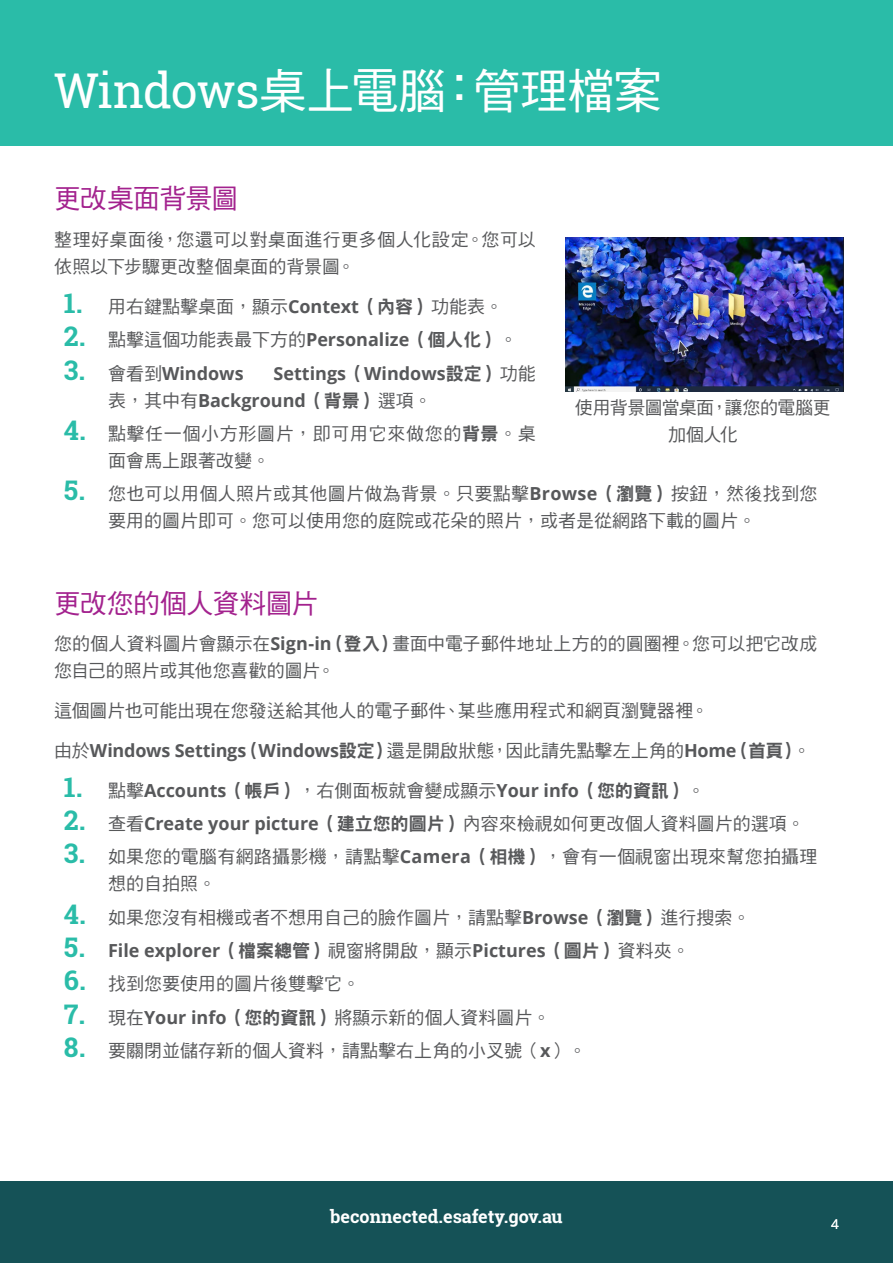
<style>
.page{position:relative;width:893px;height:1263px;background:#fff}
.page>*{position:absolute;margin:0;border:0;box-sizing:border-box;transform-origin:0 0}
.t1{font:48px "DF Hei Std W5";letter-spacing:-.02em;color:#fff}
.t2{font:27px "DF Hei Std W5";letter-spacing:-.025em;color:#a3228e}
.t3{font:18px/27px "DF Hei Std W5";color:#57585a}
.t4{font:700 18px/27px "Open Sans";color:#57585a}
.t5{font:18px/27px "DF Hei Std W5";letter-spacing:.035em;color:#57585a}
.t6{font:700 18px "Roboto Slab";color:#fff}
.t7{font:18px/27px "DF Hei Std W5";letter-spacing:-.03em;color:#57585a;text-align:center}
.t8{font:13.5px "Open Sans";color:#fff}
.s1{font-family:"Roboto Slab"}
.s2{font-family:"Roboto Slab";font-weight:700;font-size:27px;color:#2abca8}
.s3{font-family:"Open Sans";font-weight:700}
.s4{font-family:"DF Hei Std W9"}
.s5{font-family:"Roboto Slab";font-size:27px;color:#2abca8}
.s6{font-family:"DF Hei Std W5";font-weight:400}
.s7{font-family:"DF Hei Std W9";font-weight:400}
</style>
<div class="page">
<div style="left:0;top:1181px;width:893px;height:82px;background:#155257"></div>
<div style="left:0;top:0;width:893px;height:145px;background:#2abca8"></div>
<img style="left:566px;top:237px;width:277px;height:155px">
<h1 class="t1" style="left:54px;top:65px;width:609px"><span class="s1">Windows</span>桌上電腦：管理檔案</h1>
<h2 class="t2" style="left:54px;top:184px;width:186px">更改桌面背景圖</h2>
<p class="t3" style="left:54px;top:226px;width:483px">整理好桌面後，您還可以對桌面進行更多個人化設定。您可以依照以下步驟更改整個桌面的背景圖。</p>
<p class="t3" style="left:64px;top:292px;width:441px"><span class="s2">1.</span> 用右鍵點擊桌面，顯示<span class="s3">Context</span><span class="s4">（內容）</span>功能表。</p>
<p class="t3" style="left:64px;top:326px;width:455px"><span class="s2">2.</span> 點擊這個功能表最下方的<span class="s3">Personalize</span><span class="s4">（個人化）</span>。</p>
<p class="t4" style="left:64px;top:359px;width:181px"><span class="s5">3.</span> <span class="s6">會看到</span>Windows</p>
<p class="t4" style="left:108px;top:359px;width:429px;text-indent:166px">Settings<span class="s7">（</span>Windows<span class="s7">設定）</span><span class="s6">功能表，其中有</span>Background<span class="s7">（背景）</span><span class="s6">選項。</span></p>
<p class="t5" style="left:108px;top:420px;width:429px;text-indent:-44px"><span class="s2">4.</span> 點擊任一個小方形圖片，即可用它來做您的<span class="s4">背景</span>。桌面會馬上跟著改變。</p>
<p class="t3" style="left:108px;top:480px;width:711px;text-indent:-44px"><span class="s2">5.</span> 您也可以用個人照片或其他圖片做為背景。只要點擊<span class="s3">Browse</span><span class="s4">（瀏覽）</span>按鈕，然後找到您要用的圖片即可。您可以使用您的庭院或花朵的照片，或者是從網路下載的圖片。</p>
<p class="t7" style="left:575px;top:394px;width:258px">使用背景圖當桌面，讓您的電腦更加個人化</p>
<h2 class="t2" style="left:54px;top:588px;width:266px">更改您的個人資料圖片</h2>
<p class="t3" style="left:54px;top:630px;width:765px">您的個人資料圖片會顯示在<span class="s3">Sign-in</span><span class="s4">（登入）</span>畫面中電子郵件地址上方的的圓圈裡。您可以把它改成您自己的照片或其他您喜歡的圖片。</p>
<p class="t3" style="left:54px;top:697px;width:656px">這個圖片也可能出現在您發送給其他人的電子郵件、某些應用程式和網頁瀏覽器裡。</p>
<p class="t4" style="left:54px;top:736px;width:758px"><span class="s6">由於</span>Windows Settings<span class="s7">（</span>Windows<span class="s7">設定）</span><span class="s6">還是開啟狀態，因此請先點擊左上角的</span>Home<span class="s7">（首頁）</span><span class="s6">。</span></p>
<p class="t4" style="left:64px;top:776px;width:642px"><span class="s5">1.</span> <span class="s6">點擊</span>Accounts<span class="s7">（帳戶）</span><span class="s6">，右側面板就會變成顯示</span>Your info<span class="s7">（您的資訊）</span><span class="s6">。</span></p>
<p class="t3" style="left:64px;top:810px;width:742px"><span class="s2">2.</span> 查看<span class="s3">Create your picture</span><span class="s4">（建立您的圖片）</span>內容來檢視如何更改個人資料圖片的選項。</p>
<p class="t3" style="left:108px;top:843px;width:711px;text-indent:-44px"><span class="s2">3.</span> 如果您的電腦有網路攝影機，請點擊<span class="s3">Camera</span><span class="s4">（相機）</span>，會有一個視窗出現來幫您拍攝理想的自拍照。</p>
<p class="t3" style="left:64px;top:903px;width:688px"><span class="s2">4.</span> 如果您沒有相機或者不想用自己的臉作圖片，請點擊<span class="s3">Browse</span><span class="s4">（瀏覽）</span>進行搜索。</p>
<p class="t4" style="left:64px;top:936px;width:627px"><span class="s5">5.</span> File explorer<span class="s7">（檔案總管）</span><span class="s6">視窗將開啟，顯示</span>Pictures<span class="s7">（圖片）</span><span class="s6">資料夾。</span></p>
<p class="t3" style="left:64px;top:970px;width:298px"><span class="s2">6.</span> 找到您要使用的圖片後雙擊它。</p>
<p class="t3" style="left:64px;top:1003px;width:488px"><span class="s2">7.</span> 現在<span class="s3">Your info</span><span class="s4">（您的資訊）</span>將顯示新的個人資料圖片。</p>
<p class="t3" style="left:64px;top:1037px;width:524px"><span class="s2">8.</span> 要關閉並儲存新的個人資料，請點擊右上角的小叉號（<span class="s3">x</span>）。</p>
<p class="t6" style="left:330px;top:1204px;width:234px">beconnected.esafety.gov.au</p>
<p class="t8" style="left:831px;top:1214px;width:9px">4</p>
</div>
